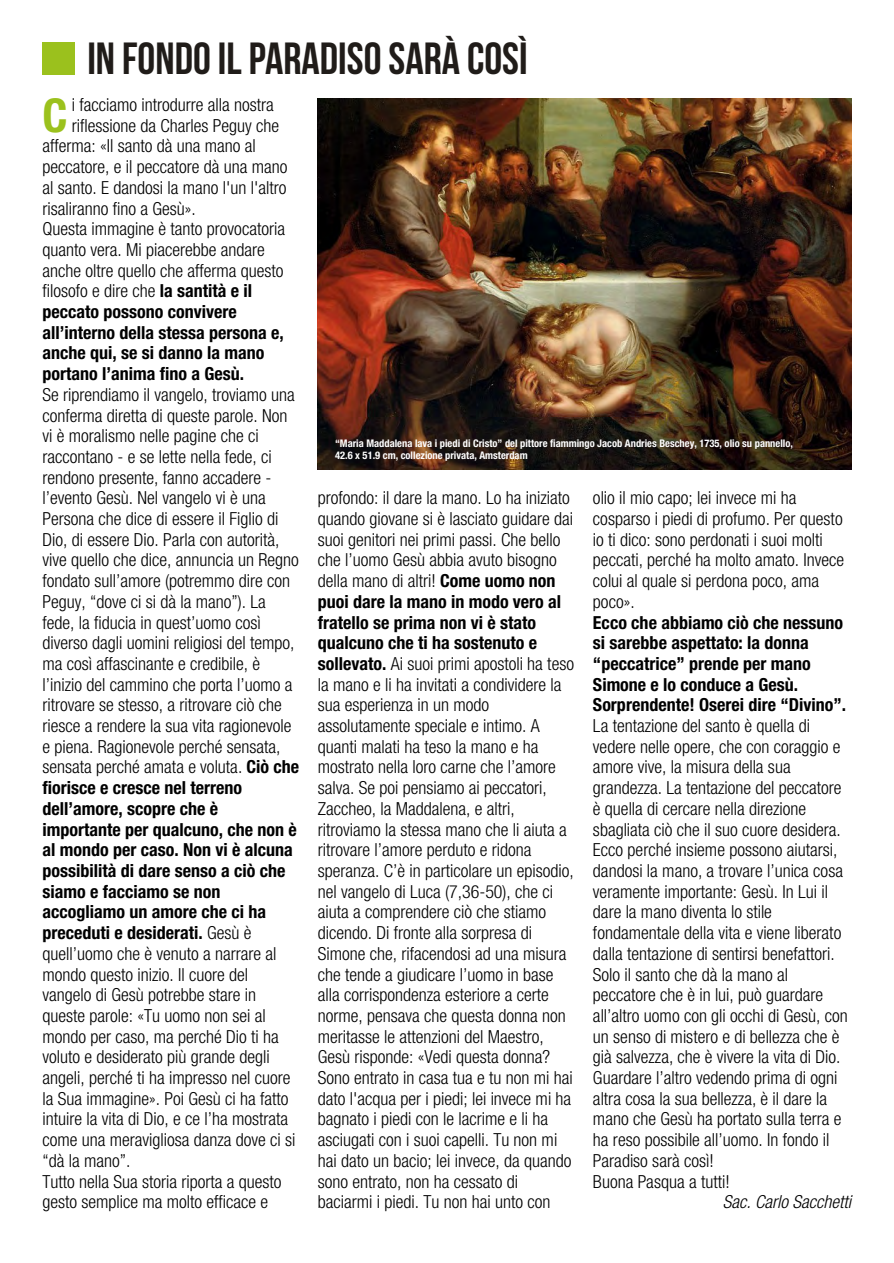
<style>
.page{position:relative;width:894px;height:1263px;background:#fff}
.page>*{position:absolute;margin:0;border:0;box-sizing:border-box;transform-origin:0 0}
.t1{font:700 condensed 46.65px "Helvetica Neue LT";color:#9bc11d}
.t2{font:45px "Bebas Neue";color:#201c19}
.t3{font:300 condensed 18px/20.7px "Helvetica Neue LT";color:#000}
.t4{font:700 condensed 18px/20.7px "Helvetica Neue LT";color:#000}
.t5{font:italic 300 condensed 18px "Helvetica Neue LT";color:#000}
.t6{font:700 condensed 10.5px/12px "Helvetica Neue LT";color:#fff}
.s1{font-weight:700}
</style>
<div class="page">
<div style="left:43px;top:43px;width:32px;height:32px;background:#9bc11d"></div>
<img style="left:317px;top:99px;width:533px;height:370px">
<h2 class="t2" style="left:87px;top:40px;width:441px">IN FONDO IL PARADISO SARÀ COSÌ</h2>
<h1 class="t1" style="left:43px;top:98px;width:27px">C</h1>
<p class="t3" style="left:72px;top:96px;width:203px">i facciamo introdurre alla nostra</p>
<p class="t3" style="left:72px;top:117px;width:209px">riflessione da Charles Peguy che</p>
<p class="t3" style="left:43px;top:137px;width:215px">afferma: «Il santo dà una mano al</p>
<p class="t3" style="left:43px;top:158px;width:246px">peccatore, e il peccatore dà una mano</p>
<p class="t3" style="left:43px;top:179px;width:245px">al santo. E dandosi la mano l'un l'altro</p>
<p class="t3" style="left:43px;top:199px;width:155px">risaliranno fino a Gesù».</p>
<p class="t3" style="left:43px;top:220px;width:244px">Questa immagine è tanto provocatoria</p>
<p class="t3" style="left:43px;top:241px;width:224px">quanto vera. Mi piacerebbe andare</p>
<p class="t3" style="left:43px;top:261px;width:242px">anche oltre quello che afferma questo</p>
<p class="t3" style="left:43px;top:282px;width:211px">filosofo e dire che <span class="s1">la santità e il</span></p>
<p class="t4" style="left:43px;top:303px;width:196px">peccato possono convivere</p>
<p class="t4" style="left:43px;top:324px;width:243px">all’interno della stessa persona e,</p>
<p class="t4" style="left:43px;top:344px;width:223px">anche qui, se si danno la mano</p>
<p class="t4" style="left:43px;top:365px;width:203px">portano l’anima fino a Gesù.</p>
<p class="t3" style="left:43px;top:386px;width:258px">Se riprendiamo il vangelo, troviamo una conferma diretta di queste parole. Non vi è moralismo nelle pagine che ci raccontano - e se lette nella fede, ci rendono presente, fanno accadere - l’evento Gesù. Nel vangelo vi è una Persona che dice di essere il Figlio di Dio, di essere Dio. Parla con autorità, vive quello che dice, annuncia un Regno fondato sull’amore (potremmo dire con Peguy, “dove ci si dà la mano”). La fede, la fiducia in quest’uomo così diverso dagli uomini religiosi del tempo, ma così affascinante e credibile, è l’inizio del cammino che porta l’uomo a ritrovare se stesso, a ritrovare ciò che riesce a rendere la sua vita ragionevole e piena. Ragionevole perché sensata, sensata perché amata e voluta. <span class="s1">Ciò che fiorisce e cresce nel terreno dell’amore, scopre che è importante per qualcuno, che non è al mondo per caso. Non vi è alcuna possibilità di dare senso a ciò che siamo e facciamo se non accogliamo un amore che ci ha preceduti e desiderati.</span> Gesù è quell’uomo che è venuto a narrare al mondo questo inizio. Il cuore del vangelo di Gesù potrebbe stare in queste parole: «Tu uomo non sei al mondo per caso, ma perché Dio ti ha voluto e desiderato più grande degli angeli, perché ti ha impresso nel cuore la Sua immagine». Poi Gesù ci ha fatto intuire la vita di Dio, e ce l’ha mostrata come una meravigliosa danza dove ci si “dà la mano”.<br>Tutto nella Sua storia riporta a questo gesto semplice ma molto efficace e</p>
<p class="t6" style="left:335px;top:438px;width:459px">“Maria Maddalena lava i piedi di Cristo” del pittore fiammingo Jacob Andries Beschey, 1735, olio su pannello,<br>42.6 x 51.9 cm, collezione privata, Amsterdam</p>
<p class="t3" style="left:317px;top:489px;width:258px">profondo: il dare la mano. Lo ha iniziato quando giovane si è lasciato guidare dai suoi genitori nei primi passi. Che bello che l’uomo Gesù abbia avuto bisogno della mano di altri! <span class="s1">Come uomo non puoi dare la mano in modo vero al fratello se prima non vi è stato qualcuno che ti ha sostenuto e sollevato.</span> Ai suoi primi apostoli ha teso la mano e li ha invitati a condividere la sua esperienza in un modo assolutamente speciale e intimo. A quanti malati ha teso la mano e ha mostrato nella loro carne che l’amore salva. Se poi pensiamo ai peccatori, Zaccheo, la Maddalena, e altri, ritroviamo la stessa mano che li aiuta a ritrovare l’amore perduto e ridona speranza. C’è in particolare un episodio, nel vangelo di Luca (7,36-50), che ci aiuta a comprendere ciò che stiamo dicendo. Di fronte alla sorpresa di Simone che, rifacendosi ad una misura che tende a giudicare l’uomo in base alla corrispondenza esteriore a certe norme, pensava che questa donna non meritasse le attenzioni del Maestro, Gesù risponde: «Vedi questa donna?<br>Sono entrato in casa tua e tu non mi hai dato l'acqua per i piedi; lei invece mi ha bagnato i piedi con le lacrime e li ha asciugati con i suoi capelli. Tu non mi hai dato un bacio; lei invece, da quando sono entrato, non ha cessato di baciarmi i piedi. Tu non hai unto con</p>
<p class="t3" style="left:592px;top:489px;width:252px">olio il mio capo; lei invece mi ha cosparso i piedi di profumo. Per questo io ti dico: sono perdonati i suoi molti peccati, perché ha molto amato. Invece colui al quale si perdona poco, ama poco».</p>
<p class="t4" style="left:592px;top:613px;width:254px">Ecco che abbiamo ciò che nessuno si sarebbe aspettato: la donna “peccatrice” prende per mano<br>Simone e lo conduce a Gesù.<br>Sorprendente! Oserei dire “Divino”.</p>
<p class="t3" style="left:592px;top:717px;width:256px">La tentazione del santo è quella di vedere nelle opere, che con coraggio e amore vive, la misura della sua grandezza. La tentazione del peccatore è quella di cercare nella direzione sbagliata ciò che il suo cuore desidera.<br>Ecco perché insieme possono aiutarsi, dandosi la mano, a trovare l’unica cosa veramente importante: Gesù. In Lui il dare la mano diventa lo stile fondamentale della vita e viene liberato dalla tentazione di sentirsi benefattori.<br>Solo il santo che dà la mano al peccatore che è in lui, può guardare all’altro uomo con gli occhi di Gesù, con un senso di mistero e di bellezza che è già salvezza, che è vivere la vita di Dio.<br>Guardare l’altro vedendo prima di ogni altra cosa la sua bellezza, è il dare la mano che Gesù ha portato sulla terra e ha reso possibile all’uomo. In fondo il Paradiso sarà così!<br>Buona Pasqua a tutti!</p>
<p class="t5" style="left:722px;top:1195px;width:130px">Sac. Carlo Sacchetti</p>
</div>
